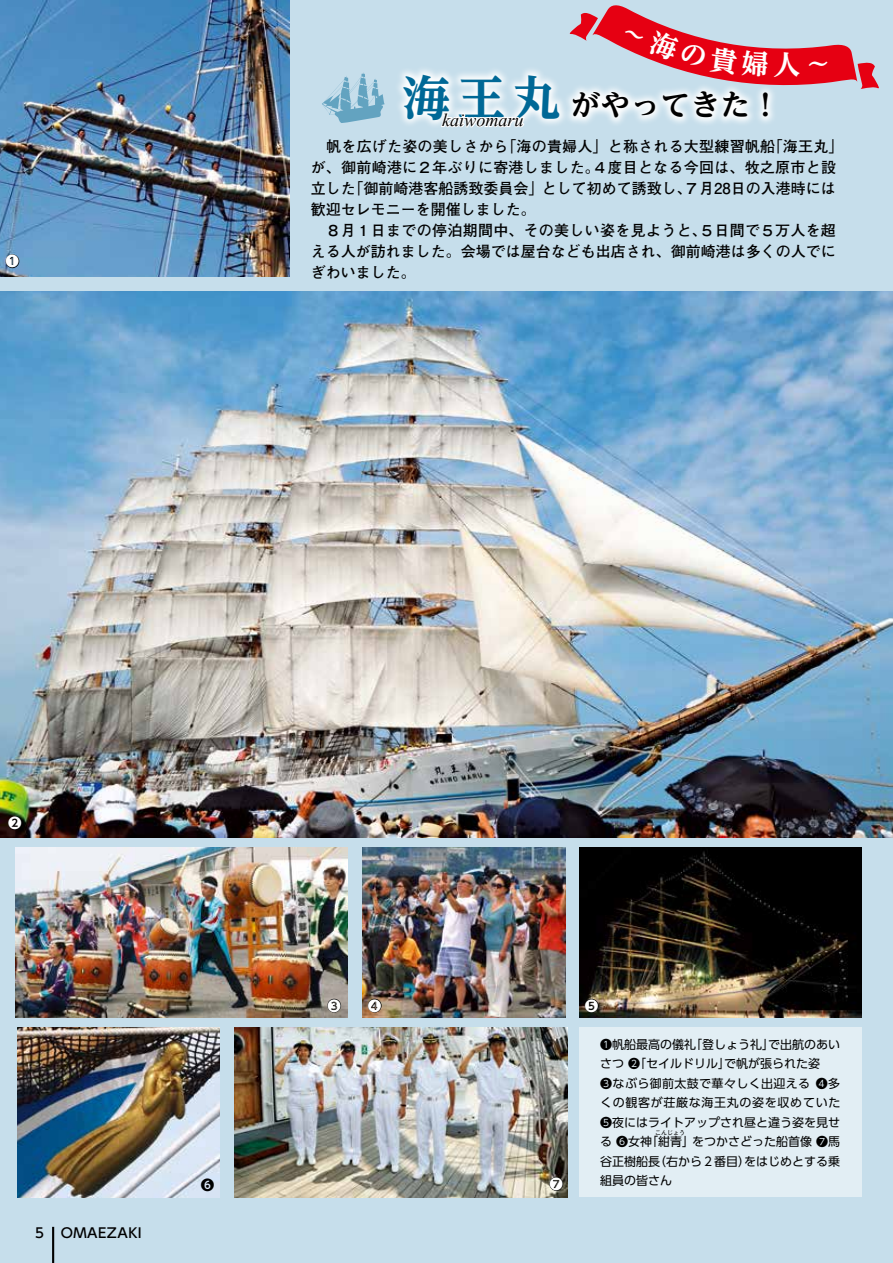
<style>
.page{position:relative;width:893px;height:1263px;background:#c6deeb}
.page>*{position:absolute;margin:0;border:0;box-sizing:border-box;transform-origin:0 0}
.t1{font:700 expanded 48px "UD Reimin Pro";color:#006896}
.t2{font:700 expanded 30px "UD Reimin Pro";color:#000}
.t3{font:700 expanded 27px "UD Reimin Pro";color:#fff}
.t4{font:italic 22.5px "Aparajita";color:#000}
.t5{font:700 15px/21px "Futo Go B101 Pro";color:#000}
.t6{font:500 13.5px "UD Shin Go Pro";letter-spacing:.035em;color:#000}
.t7{font:700 13.5px "UD Shin Go Pro De";color:#fff}
.t8{font:700 13.5px "UD Shin Go Pro De";color:#000}
.t9{font:12px/19.5px "UD Shin Go Pro";color:#000}
.t10{font:6px "UD Shin Go Pro";color:#000}
</style>
<div class="page">
<img style="left:0;top:0;width:289px;height:276px">
<img style="left:0;top:291px;width:893px;height:546px">
<img style="left:15px;top:847px;width:333px;height:170px">
<img style="left:363px;top:847px;width:202px;height:170px">
<img style="left:17px;top:1027px;width:203px;height:170px">
<img style="left:235px;top:1027px;width:332px;height:170px">
<img style="left:579px;top:847px;width:282px;height:170px">
<div style="left:579px;top:1027px;width:282px;height:170px;background:#e2eef4"></div>
<svg style="left:398px;top:69px;width:375px;height:56px"></svg>
<svg style="left:440px;top:104px;width:88px;height:24px"></svg>
<svg style="left:322px;top:72px;width:63px;height:51px"></svg>
<svg style="left:5px;top:254px;width:15px;height:14px"></svg>
<svg style="left:8px;top:816px;width:14px;height:14px"></svg>
<svg style="left:327px;top:998px;width:14px;height:15px"></svg>
<svg style="left:368px;top:998px;width:14px;height:15px"></svg>
<svg style="left:584px;top:998px;width:15px;height:15px"></svg>
<svg style="left:549px;top:1177px;width:14px;height:14px"></svg>
<hr style="left:52px;top:1227px;width:2px;height:36px;background:#000">
<svg style="left:569px;top:5px;width:310px;height:86px"></svg>
<p class="t7" style="left:6px;top:250px;width:15px">❶</p>
<h1 class="t1" style="left:402px;top:58px;width:160px">海王丸</h1>
<h3 class="t4" style="left:442px;top:109px;width:83px">kaiwomaru</h3>
<h3 class="t3" style="left:773px;top:43px;width:29px">人</h3>
<h2 class="t2" style="left:570px;top:80px;width:212px">がやってきた！</h2>
<p class="t5" style="left:311px;top:134px;width:534px">　帆を広げた姿の美しさから「海の貴婦人」と称される大型練習帆船「海王丸」が、御前崎港に２年ぶりに寄港しました。４度目となる今回は、牧之原市と設立した「御前崎港客船誘致委員会」として初めて誘致し、７月28日の入港時には歓迎セレモニーを開催しました。<br>　８月１日までの停泊期間中、その美しい姿を見ようと、５日間で５万人を超える人が訪れました。会場では屋台なども出店され、御前崎港は多くの人でにぎわいました。</p>
<p class="t7" style="left:8px;top:812px;width:15px">❷</p>
<p class="t6" style="left:35px;top:1221px;width:108px">5 OMAEZAKI</p>
<p class="t7" style="left:327px;top:995px;width:15px">❸</p>
<p class="t7" style="left:368px;top:995px;width:15px">❹</p>
<p class="t7" style="left:585px;top:995px;width:15px">❺</p>
<p class="t8" style="left:201px;top:1174px;width:15px">❻</p>
<p class="t7" style="left:549px;top:1173px;width:15px">❼</p>
<p class="t9" style="left:600px;top:1034px;width:242px">❶帆船最高の儀礼「登しょう礼」で出航のあいさつ ❷「セイルドリル」で帆が張られた姿<br>❸なぶら御前太鼓で華々しく出迎える ❹多くの観客が荘厳な海王丸の姿を収めていた<br>❺夜にはライトアップされ昼と違う姿を見せる ❻女神「紺青」をつかさどった船首像 ❼馬</p>
<p class="t10" style="left:655px;top:1128px;width:31px">こんじょう</p>
<p class="t9" style="left:600px;top:1151px;width:242px">谷正樹船長（右から２番目）をはじめとする乗組員の皆さん</p>
</div>
